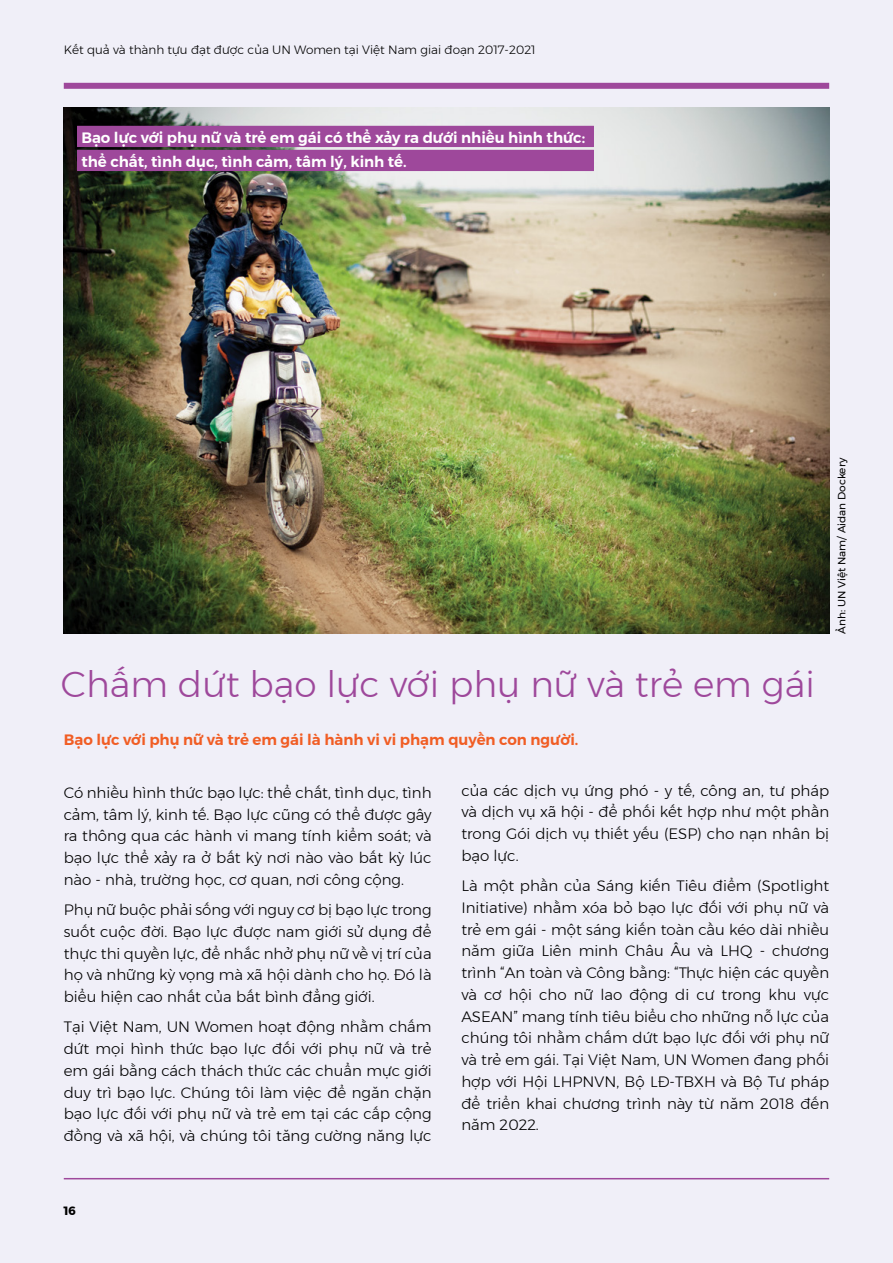
<style>
.page{position:relative;width:893px;height:1263px;background:#f0eff8}
.page>*{position:absolute;margin:0;border:0;box-sizing:border-box;transform-origin:0 0}
.t1{font:300 36px "Montserrat";color:#9e489b}
.t2{font:300 15px/21.8px "Montserrat";color:#000;text-align:justify}
.t3{font:600 15px/24px "Montserrat";color:#fff}
.t4{font:600 15px "Montserrat";color:#f15d24}
.t5{font:300 12px "Montserrat";color:#000}
.t6{font:700 12px "Montserrat";color:#000}
.t7{font:10.5px "Montserrat";color:#000}
</style>
<div class="page">
<hr style="left:64px;top:1178px;width:765px;height:1px;background:#9e489b">
<img style="left:64px;top:107px;width:765px;height:526px">
<div style="left:77px;top:126px;width:517px;height:21px;background:#9e489b"></div>
<div style="left:77px;top:150px;width:517px;height:21px;background:#9e489b"></div>
<div style="left:64px;top:83px;width:765px;height:6px;background:#9e489b"></div>
<p class="t5" style="left:64px;top:41px;width:473px">Kết quả và thành tựu đạt được của UN Women tại Việt Nam giai đoạn 2017-2021</p>
<p class="t3" style="left:81px;top:125px;width:505px">Bạo lực với phụ nữ và trẻ em gái có thể xảy ra dưới nhiều hình thức: thể chất, tình dục, tình cảm, tâm lý, kinh tế.</p>
<h1 class="t1" style="left:61px;top:657px;width:755px">Chấm dứt bạo lực với phụ nữ và trẻ em gái</h1>
<p class="t4" style="left:64px;top:728px;width:516px">Bạo lực với phụ nữ và trẻ em gái là hành vi vi phạm quyền con người.</p>
<p class="t7" style="left:834px;top:634px;width:177px;rotate:-90deg">Ảnh: UN Việt Nam/ Aidan Dockery</p>
<p class="t2" style="left:64px;top:781px;width:369px">Có nhiều hình thức bạo lực: thể chất, tình dục, tình cảm, tâm lý, kinh tế. Bạo lực cũng có thể được gây ra thông qua các hành vi mang tính kiểm soát; và bạo lực thể xảy ra ở bất kỳ nơi nào vào bất kỳ lúc nào - nhà, trường học, cơ quan, nơi công cộng.</p>
<p class="t2" style="left:64px;top:899px;width:369px">Phụ nữ buộc phải sống với nguy cơ bị bạo lực trong suốt cuộc đời. Bạo lực được nam giới sử dụng để thực thi quyền lực, để nhắc nhở phụ nữ về vị trí của họ và những kỳ vọng mà xã hội dành cho họ. Đó là biểu hiện cao nhất của bất bình đẳng giới.</p>
<p class="t2" style="left:64px;top:1016px;width:369px">Tại Việt Nam, UN Women hoạt động nhằm chấm dứt mọi hình thức bạo lực đối với phụ nữ và trẻ em gái bằng cách thách thức các chuẩn mực giới duy trì bạo lực. Chúng tôi làm việc để ngăn chặn bạo lực đối với phụ nữ và trẻ em tại các cấp cộng đồng và xã hội, và chúng tôi tăng cường năng lực</p>
<p class="t6" style="left:64px;top:1201px;width:14px">16</p>
<p class="t2" style="left:461px;top:779px;width:369px">của các dịch vụ ứng phó - y tế, công an, tư pháp và dịch vụ xã hội - để phối kết hợp như một phần trong Gói dịch vụ thiết yếu (ESP) cho nạn nhân bị bạo lực.</p>
<p class="t2" style="left:461px;top:875px;width:369px">Là một phần của Sáng kiến Tiêu điểm (Spotlight Initiative) nhằm xóa bỏ bạo lực đối với phụ nữ và trẻ em gái - một sáng kiến toàn cầu kéo dài nhiều năm giữa Liên minh Châu Âu và LHQ - chương trình “An toàn và Công bằng: “Thực hiện các quyền và cơ hội cho nữ lao động di cư trong khu vực ASEAN” mang tính tiêu biểu cho những nỗ lực của chúng tôi nhằm chấm dứt bạo lực đối với phụ nữ và trẻ em gái. Tại Việt Nam, UN Women đang phối hợp với Hội LHPNVN, Bộ LĐ-TBXH và Bộ Tư pháp để triển khai chương trình này từ năm 2018 đến năm 2022.</p>
</div>
